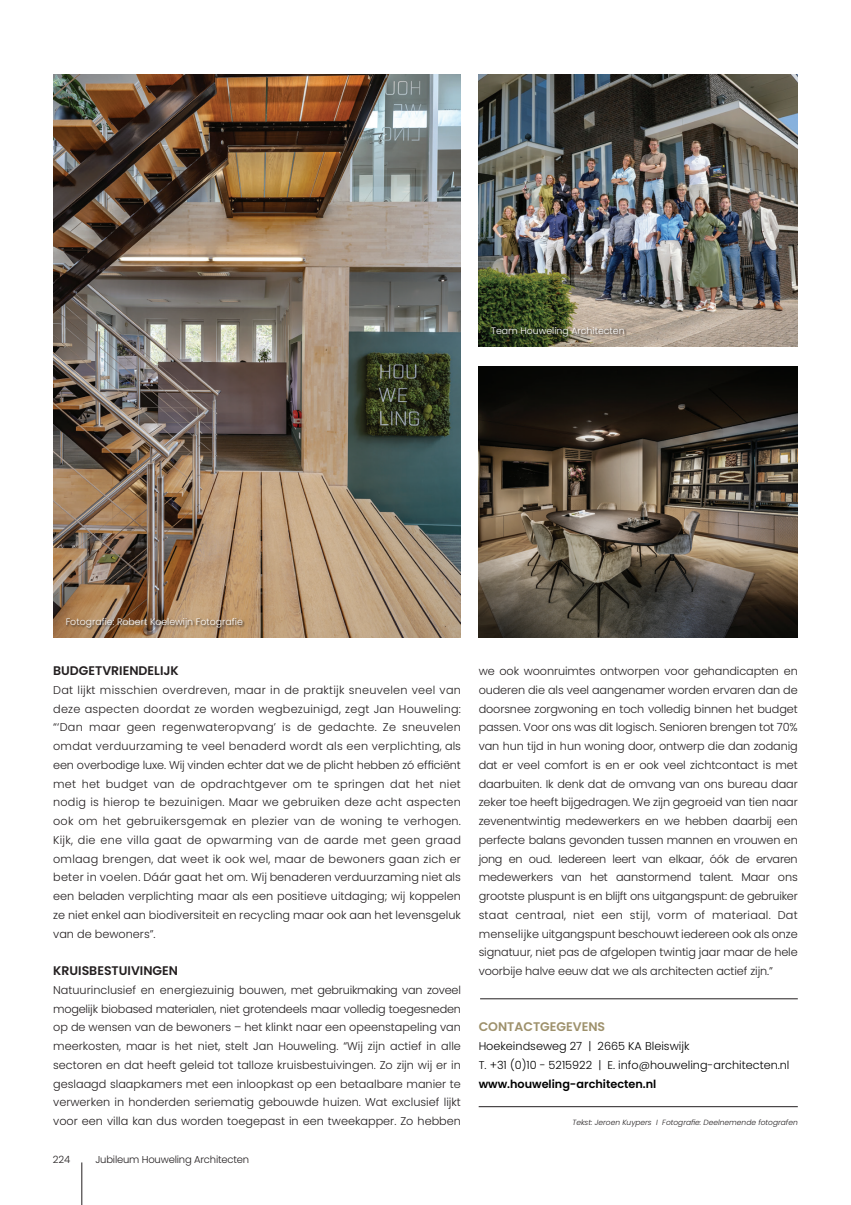
<style>
.page{position:relative;width:851px;height:1205px;background:#fff}
.page>*{position:absolute;margin:0;border:0;box-sizing:border-box;transform-origin:0 0}
.t1{font:600 12.5px "Poppins";color:#231f20}
.t2{font:600 12.5px "Poppins";color:#9e916c}
.t3{font:300 11.25px/18.8px "Poppins";color:#231f20;text-align:justify}
.t4{font:300 11.25px/18.8px "Poppins";color:#000}
.t5{font:600 11.25px "Poppins";color:#000}
.t6{font:300 10px "Poppins";letter-spacing:-.02em;color:#231f20}
.t7{font:300 9.38px "Poppins";color:#fff}
.t8{font:italic 300 7.5px "Poppins";color:#231f20}
</style>
<div class="page">
<hr style="left:81px;top:1162px;width:1px;height:43px;background:#231f20">
<img style="left:53px;top:75px;width:408px;height:562px">
<img style="left:478px;top:75px;width:319px;height:271px">
<img style="left:478px;top:366px;width:319px;height:271px">
<hr style="left:478px;top:1106px;width:319px;height:1px;background:#231f20">
<hr style="left:480px;top:998px;width:317px;height:1px;background:#231f20">
<div style="left:491px;top:326px;width:135px;height:13px;background:#231f20;opacity:.75"></div>
<div style="left:66px;top:618px;width:179px;height:12px;background:#231f20;opacity:.75"></div>
<p class="t7" style="left:491px;top:325px;width:135px">Team Houweling Architecten</p>
<p class="t7" style="left:66px;top:616px;width:179px">Fotografie: Robert Koelewijn Fotografie</p>
<p class="t1" style="left:53px;top:663px;width:127px">BUDGETVRIENDELIJK</p>
<p class="t3" style="left:53px;top:680px;width:409px">Dat lijkt misschien overdreven, maar in de praktijk sneuvelen veel van deze aspecten doordat ze worden wegbezuinigd, zegt Jan Houweling: “‘Dan maar geen regenwateropvang’ is de gedachte. Ze sneuvelen omdat verduurzaming te veel benaderd wordt als een verplichting, als een overbodige luxe. Wij vinden echter dat we de plicht hebben zó efficiënt met het budget van de opdrachtgever om te springen dat het niet nodig is hierop te bezuinigen. Maar we gebruiken deze acht aspecten ook om het gebruikersgemak en plezier van de woning te verhogen.<br>Kijk, die ene villa gaat de opwarming van de aarde met geen graad omlaag brengen, dat weet ik ook wel, maar de bewoners gaan zich er beter in voelen. Dáár gaat het om. Wij benaderen verduurzaming niet als een beladen verplichting maar als een positieve uitdaging; wij koppelen ze niet enkel aan biodiversiteit en recycling maar ook aan het levensgeluk van de bewoners”.</p>
<p class="t1" style="left:53px;top:963px;width:126px">KRUISBESTUIVINGEN</p>
<p class="t3" style="left:53px;top:980px;width:409px">Natuurinclusief en energiezuinig bouwen, met gebruikmaking van zoveel mogelijk biobased materialen, niet grotendeels maar volledig toegesneden op de wensen van de bewoners – het klinkt naar een opeenstapeling van meerkosten, maar is het niet, stelt Jan Houweling. “Wij zijn actief in alle sectoren en dat heeft geleid tot talloze kruisbestuivingen. Zo zijn wij er in geslaagd slaapkamers met een inloopkast op een betaalbare manier te verwerken in honderden seriematig gebouwde huizen. Wat exclusief lijkt voor een villa kan dus worden toegepast in een tweekapper. Zo hebben</p>
<p class="t6" style="left:53px;top:1153px;width:19px">224</p>
<p class="t6" style="left:95px;top:1153px;width:155px">Jubileum Houweling Architecten</p>
<p class="t3" style="left:478px;top:662px;width:320px">we ook woonruimtes ontworpen voor gehandicapten en ouderen die als veel aangenamer worden ervaren dan de doorsnee zorgwoning en toch volledig binnen het budget passen. Voor ons was dit logisch. Senioren brengen tot 70% van hun tijd in hun woning door, ontwerp die dan zodanig dat er veel comfort is en er ook veel zichtcontact is met daarbuiten. Ik denk dat de omvang van ons bureau daar zeker toe heeft bijgedragen. We zijn gegroeid van tien naar zevenentwintig medewerkers en we hebben daarbij een perfecte balans gevonden tussen mannen en vrouwen en jong en oud. Iedereen leert van elkaar, óók de ervaren medewerkers van het aanstormend talent. Maar ons grootste pluspunt is en blijft ons uitgangspunt: de gebruiker staat centraal, niet een stijl, vorm of materiaal. Dat menselijke uitgangspunt beschouwt iedereen ook als onze signatuur, niet pas de afgelopen twintig jaar maar de hele voorbije halve eeuw dat we als architecten actief zijn.”</p>
<p class="t2" style="left:478px;top:1020px;width:128px">CONTACTGEGEVENS</p>
<p class="t4" style="left:478px;top:1037px;width:312px">Hoekeindseweg 27 | 2665 KA Bleiswijk<br>T. +31 (0)10 - 5215922 | E. info@houweling-architecten.nl</p>
<p class="t5" style="left:478px;top:1077px;width:179px">www.houweling-architecten.nl</p>
<p class="t8" style="left:572px;top:1118px;width:227px">Tekst: Jeroen Kuypers I Fotografie: Deelnemende fotografen</p>
</div>
